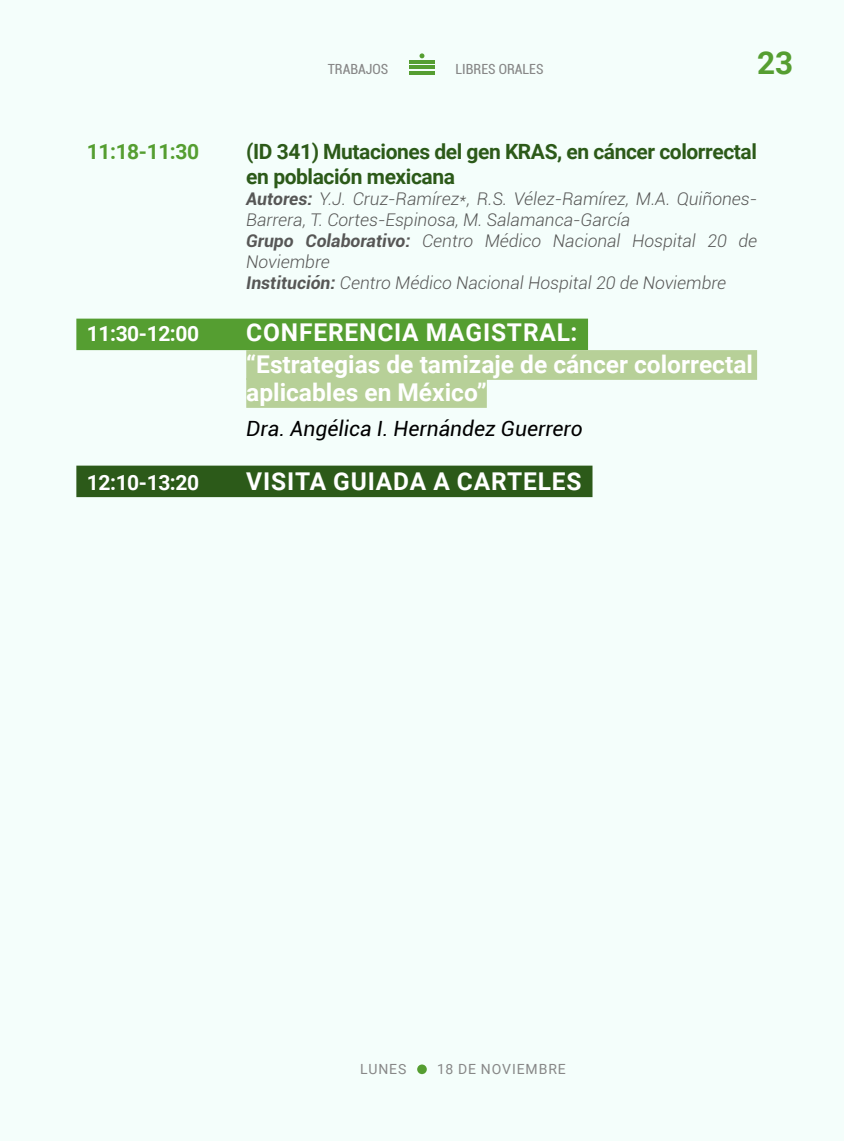
<style>
.page{position:relative;width:844px;height:1141px;background:#fff}
.page>*{position:absolute;margin:0;border:0;box-sizing:border-box;transform-origin:0 0}
.t1{font:700 31.5px "Roboto";color:#559e31}
.t2{font:700 24.5px/31.5px "Roboto";color:#fff}
.t3{font:700 24.5px "Roboto";letter-spacing:.035em;color:#fff}
.t4{font:700 21px/24.5px "Roboto";letter-spacing:-.02em;color:#2c5a19}
.t5{font:italic 21px "Roboto";color:#000}
.t6{font:700 21px "Roboto";letter-spacing:-.02em;color:#fff}
.t7{font:700 21px "Roboto";letter-spacing:-.02em;color:#559e31}
.t8{font:italic 300 17.5px/21px "Roboto";color:#575756}
.t9{font:condensed 14px "Roboto";color:#878787}
.t10{font:14px "Roboto";letter-spacing:.065em;color:#878787}
.s1{font-weight:700}
</style>
<div class="page">
<div style="left:0;top:0;width:843px;height:1141px;background:#f4fefb"></div>
<div style="left:417px;top:1064px;width:9px;height:10px;background:#559e31;border-radius:50%"></div>
<hr style="left:409px;top:60px;width:25px;height:4px;background:#559e31">
<hr style="left:409px;top:66px;width:25px;height:3px;background:#559e31">
<hr style="left:409px;top:71px;width:25px;height:3px;background:#559e31">
<svg style="left:419px;top:53px;width:5px;height:5px"></svg>
<div style="left:76px;top:319px;width:512px;height:31px;background:#559e31"></div>
<div style="left:246px;top:350px;width:510px;height:30px;background:#b7d098"></div>
<div style="left:246px;top:378px;width:240px;height:30px;background:#b7d098"></div>
<div style="left:76px;top:466px;width:516px;height:31px;background:#2c5a19"></div>
<p class="t9" style="left:328px;top:60px;width:62px">TRABAJOS</p>
<p class="t9" style="left:455px;top:60px;width:89px">LIBRES ORALES</p>
<h1 class="t1" style="left:756px;top:41px;width:38px">23</h1>
<p class="t7" style="left:87px;top:137px;width:114px">11:18-11:30</p>
<p class="t4" style="left:246px;top:139px;width:512px">(ID 341) Mutaciones del gen KRAS, en cáncer colorrectal en población mexicana</p>
<p class="t8" style="left:246px;top:188px;width:512px"><span class="s1">Autores:</span> Y.J. Cruz-Ramírez*, R.S. Vélez-Ramírez, M.A. Quiñones-Barrera, T. Cortes-Espinosa, M. Salamanca-García<br><span class="s1">Grupo Colaborativo:</span> Centro Médico Nacional Hospital 20 de Noviembre<br><span class="s1">Institución:</span> Centro Médico Nacional Hospital 20 de Noviembre</p>
<p class="t6" style="left:87px;top:319px;width:114px">11:30-12:00</p>
<h2 class="t2" style="left:246px;top:316px;width:508px">CONFERENCIA MAGISTRAL:<br>“Estrategias de tamizaje de cáncer colorrectal</h2>
<h2 class="t2" style="left:246px;top:375px;width:242px">aplicables en México”</h2>
<p class="t5" style="left:246px;top:414px;width:338px">Dra. Angélica I. Hernández Guerrero</p>
<p class="t6" style="left:87px;top:468px;width:114px">12:10-13:20</p>
<h2 class="t3" style="left:246px;top:464px;width:337px">VISITA GUIADA A CARTELES</h2>
<p class="t10" style="left:360px;top:1059px;width:48px">LUNES</p>
<p class="t10" style="left:437px;top:1059px;width:130px">18 DE NOVIEMBRE</p>
</div>
